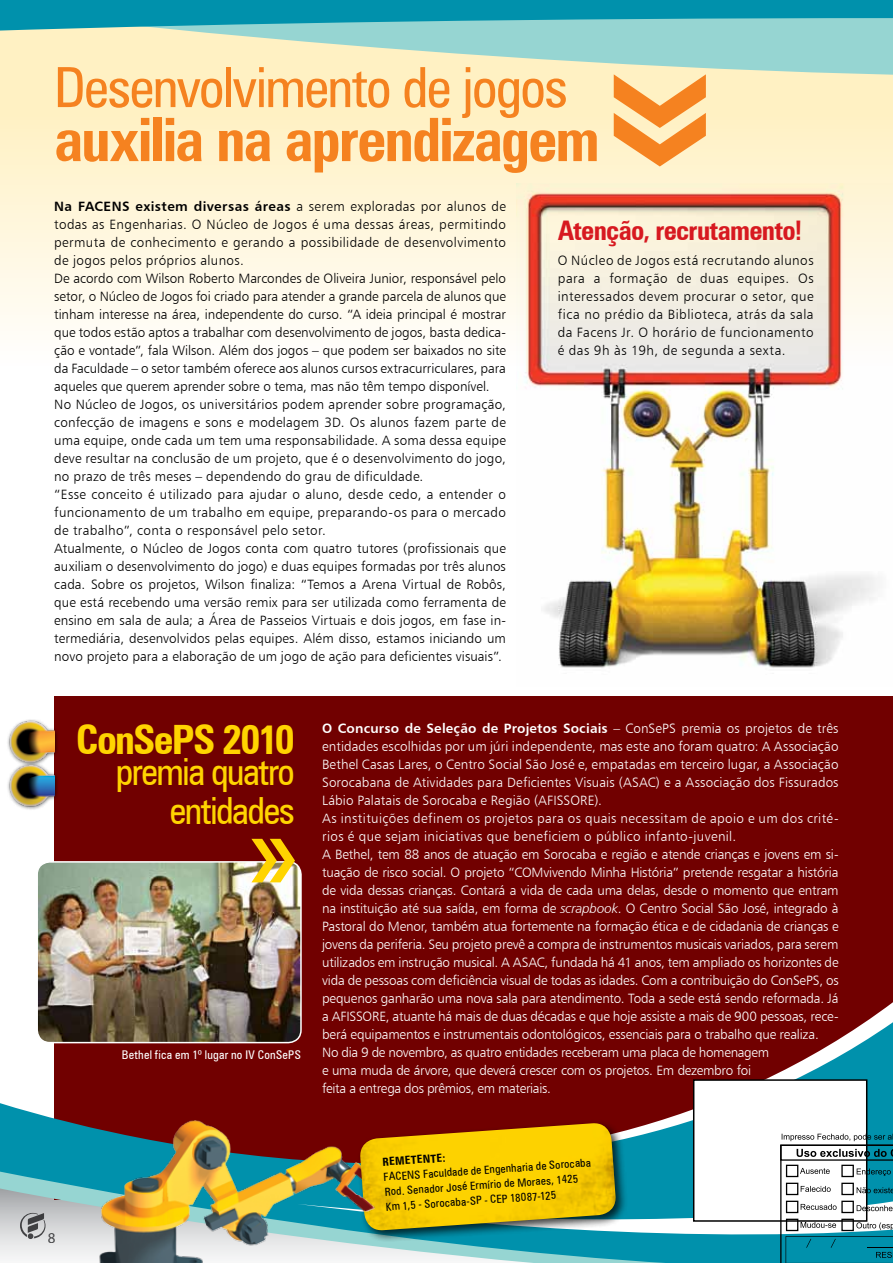
<style>
.page{position:relative;width:893px;height:1263px;background:#fff}
.page>*{position:absolute;margin:0;border:0;box-sizing:border-box;transform-origin:0 0}
.t1{font:700 condensed 60px "Zurich BT";letter-spacing:-.03em;color:#f58220}
.t2{font:condensed 55.5px "Zurich BT";letter-spacing:-.03em;color:#f58220}
.t3{font:700 condensed 40.5px "Zurich BT";letter-spacing:-.04em;color:#ffd400}
.t4{font:condensed 37.5px/39px "Zurich BT";letter-spacing:-.04em;color:#ffd400;text-align:right}
.t5{font:700 condensed 27px "Zurich BT";letter-spacing:-.025em;color:#d71920}
.t6{font:15px "Myriad Pro";color:#4d4d4f}
.t7{font:13.5px/18px "Humanist 777 BT Light B";letter-spacing:.01em;color:#000}
.t8{font:13.5px/18px "Humanist 777 BT Light B";letter-spacing:-.01em;color:#fff}
.t9{font:13.5px "Humanist 777 BT Bold B";letter-spacing:.01em;color:#fff}
.t10{font:13.5px "Humanist 777 BT Bold B";letter-spacing:.03em;color:#000}
.t11{font:condensed 12px "Zurich BT";letter-spacing:.02em;color:#fff}
.t12{font:condensed 11.25px/15px "Zurich BT";color:#000}
.t13{font:700 condensed 11.25px "Zurich BT";color:#000}
.s1{font-family:"Humanist 777 BT Light B"}
.s2{font-family:"Humanist 777 BT Light Italic B"}
</style>
<div class="page">
<svg style="left:0;top:76px;width:893px;height:250px;background:#fef4d4"></svg>
<svg style="left:0;top:31px;width:893px;height:45px;background:#cee4c9"></svg>
<svg style="left:0;top:0;width:893px;height:31px;background:#2ca4b6"></svg>
<div style="left:54px;top:696px;width:839px;height:504px;background:#710000"></div>
<svg style="left:0;top:1002px;width:893px;height:257px"></svg>
<svg style="left:450px;top:1097px;width:443px;height:166px;fill:#0091ac"></svg>
<div style="left:6px;top:718px;width:53px;height:92px;background:#000;opacity:.75"></div>
<img style="left:6px;top:718px;width:48px;height:92px">
<img style="left:42px;top:1060px;width:408px;height:203px">
<svg style="left:20px;top:1213px;width:26px;height:26px"></svg>
<div style="left:694px;top:1080px;width:173px;height:141px;background:#fff"></div>
<div style="left:693px;top:1079px;width:174px;height:143px;border:2px solid #000"></div>
<svg style="left:780px;top:1134px;width:113px;height:129px"></svg>
<div style="left:356px;top:1119px;width:271px;height:123px;background:#000;opacity:.75"></div>
<img style="left:359px;top:1123px;width:258px;height:108px">
<img style="left:517px;top:184px;width:376px;height:484px">
<svg style="left:614px;top:74px;width:92px;height:92px;background:#faba75"></svg>
<img style="left:335px;top:1195px;width:43px;height:30px">
<img style="left:37px;top:862px;width:264px;height:180px">
<div style="left:36px;top:861px;width:266px;height:182px;border:2px solid #fff;border-radius:13px"></div>
<svg style="left:251px;top:839px;width:44px;height:43px"></svg>
<h2 class="t2" style="left:54px;top:54px;width:515px">Desenvolvimento de jogos</h2>
<h1 class="t1" style="left:54px;top:103px;width:547px">auxilia na aprendizagem</h1>
<p class="t10" style="left:54px;top:198px;width:453px">Na FACENS existem diversas áreas <span class="s1">a serem exploradas por alunos de</span></p>
<p class="t7" style="left:54px;top:215px;width:453px">todas as Engenharias. O Núcleo de Jogos é uma dessas áreas, permitindo permuta de conhecimento e gerando a possibilidade de desenvolvimento de jogos pelos próprios alunos.<br>De acordo com Wilson Roberto Marcondes de Oliveira Junior, responsável pelo setor, o Núcleo de Jogos foi criado para atender a grande parcela de alunos que tinham interesse na área, independente do curso. “A ideia principal é mostrar que todos estão aptos a trabalhar com desenvolvimento de jogos, basta dedica&shy;ção e vontade”, fala Wilson. Além dos jogos – que podem ser baixados no site da Faculdade – o setor também oferece aos alunos cursos extracurriculares, para aqueles que querem aprender sobre o tema, mas não têm tempo disponível.<br>No Núcleo de Jogos, os universitários podem aprender sobre programação, confecção de imagens e sons e modelagem 3D. Os alunos fazem parte de uma equipe, onde cada um tem uma responsabilidade. A soma dessa equipe deve resultar na conclusão de um projeto, que é o desenvolvimento do jogo, no prazo de três meses – dependendo do grau de dificuldade.<br>“Esse conceito é utilizado para ajudar o aluno, desde cedo, a entender o funcionamento de um trabalho em equipe, preparando-os para o mercado de trabalho”, conta o responsável pelo setor.<br>Atualmente, o Núcleo de Jogos conta com quatro tutores (profissionais que auxiliam o desenvolvimento do jogo) e duas equipes formadas por três alunos cada. Sobre os projetos, Wilson finaliza: “Temos a Arena Virtual de Robôs, que está recebendo uma versão remix para ser utilizada como ferramenta de ensino em sala de aula; a Área de Passeios Virtuais e dois jogos, em fase in&shy;termediária, desenvolvidos pelas equipes. Além disso, estamos iniciando um novo projeto para a elaboração de um jogo de ação para deficientes visuais”.</p>
<h3 class="t5" style="left:558px;top:214px;width:247px">Atenção, recrutamento!</h3>
<p class="t7" style="left:558px;top:251px;width:257px;text-align:justify">O Núcleo de Jogos está recrutando alunos para a formação de duas equipes. Os interessados devem procurar o setor, que fica no prédio da Biblioteca, atrás da sala da Facens Jr. O horário de funcionamento é das 9h às 19h, de segunda a sexta.</p>
<p class="t6" style="left:48px;top:1228px;width:9px">8</p>
<h3 class="t3" style="left:76px;top:715px;width:220px">ConSePS 2010</h3>
<h3 class="t4" style="left:116px;top:752px;width:181px">premia quatro entidades</h3>
<p class="t11" style="left:122px;top:1047px;width:181px">Bethel fica em 1º lugar no IV ConSePS</p>
<p class="t9" style="left:322px;top:720px;width:518px">O Concurso de Seleção de Projetos Sociais <span class="s1">– ConSePS premia os projetos de três</span></p>
<p class="t8" style="left:322px;top:737px;width:518px">entidades escolhidas por um júri independente, mas este ano foram quatro: A Associação Bethel Casas Lares, o Centro Social São José e, empatadas em terceiro lugar, a Associação Sorocabana de Atividades para Deficientes Visuais (ASAC) e a Associação dos Fissurados Lábio Palatais de Sorocaba e Região (AFISSORE).<br>As instituições definem os projetos para os quais necessitam de apoio e um dos crité&shy;rios é que sejam iniciativas que beneficiem o público infanto-juvenil.<br>A Bethel, tem 88 anos de atuação em Sorocaba e região e atende crianças e jovens em si&shy;tuação de risco social. O projeto “COMvivendo Minha História” pretende resgatar a história de vida dessas crianças. Contará a vida de cada uma delas, desde o momento que entram na instituição até sua saída, em forma de <span class="s2">scrapbook</span>. O Centro Social São José, integrado à Pastoral do Menor, também atua fortemente na formação ética e de cidadania de crianças e jovens da periferia. Seu projeto prevê a compra de instrumentos musicais variados, para serem utilizados em instrução musical. A ASAC, fundada há 41 anos, tem ampliado os horizontes de vida de pessoas com deficiência visual de todas as idades. Com a contribuição do ConSePS, os pequenos ganharão uma nova sala para atendimento. Toda a sede está sendo reformada. Já a AFISSORE, atuante há mais de duas décadas e que hoje assiste a mais de 900 pessoas, rece&shy;berá equipamentos e instrumentais odontológicos, essenciais para o trabalho que realiza.<br>No dia 9 de novembro, as quatro entidades receberam uma placa de homenagem<br>e uma muda de árvore, que deverá crescer com os projetos. Em dezembro foi<br>feita a entrega dos prêmios, em materiais.</p>
<p class="t13" style="left:382px;top:1155px;width:64px;rotate:-4deg">REMETENTE:</p>
<p class="t12" style="left:383px;top:1169px;width:209px;rotate:-4deg">FACENS Faculdade de Engenharia de Sorocaba<br>Rod. Senador José Ermírio de Moraes, 1425<br>Km 1,5 - Sorocaba-SP - CEP 18087-125</p>
</div>
